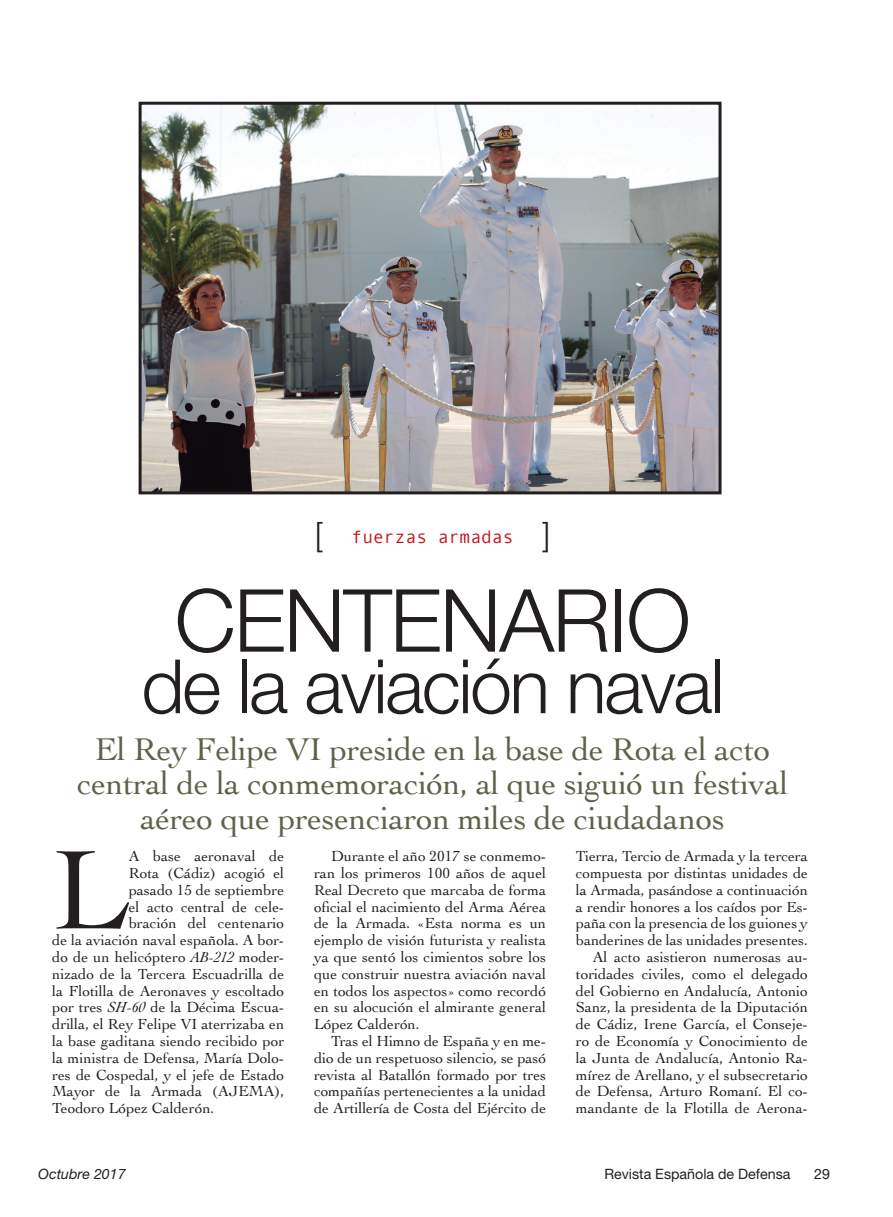
<style>
.page{position:relative;width:893px;height:1217px;background:#fff}
.page>*{position:absolute;margin:0;border:0;box-sizing:border-box;transform-origin:0 0}
.Texto_general{font:118.05px "Cochin";color:#231f20}
.Título_B{font:300 87px "Helvetica Neue";letter-spacing:-.02em;color:#231f20}
.Título_B-2{font:300 75px "Helvetica Neue";letter-spacing:-.03em;color:#231f20}
.Entradilla{font:33px/34.5px "Cochin";letter-spacing:-.01em;color:#60614b;text-align:center}
.t1{font:300 33px "Helvetica Neue";color:#231f20}
.t2{font:18px "Monotypecom";color:#c4121a}
.Texto_general-2{font:15.3px/16.8px "Cochin";color:#231f20;text-align:justify}
.t3{font:14.25px "Helvetica Neue";color:#231f20}
.t4{font:italic 14.25px "Helvetica Neue";color:#231f20}
.s1{font-family:"Helvetica Neue";font-weight:300;font-size:33px;color:#231f20}
.s2{font-style:italic}
</style>
<div class="page">
<img style="left:143px;top:106px;width:574px;height:384px">
<div style="left:139px;top:102px;width:582px;height:392px;border:3px solid #231f20"></div>
<p class="t1" style="left:315px;top:514px;width:9px">[</p>
<p class="t2" style="left:352px;top:526px;width:200px">fuerzas armadas <span class="s1">]</span></p>
<p class="Título_B" style="left:175px;top:567px;width:518px">CENTENARIO</p>
<p class="Título_B-2" style="left:141px;top:640px;width:584px">de la aviación naval</p>
<p class="Entradilla" style="left:77px;top:730px;width:713px">El Rey Felipe VI preside en la base de Rota el acto central de la conmemoración, al que siguió un festival aéreo que presenciaron miles de ciudadanos</p>
<p class="Texto_general" style="left:52px;top:810px;width:78px">L</p>
<p class="Texto_general-2" style="left:129px;top:846px;width:157px">A base aeronaval de</p>
<p class="Texto_general-2" style="left:129px;top:863px;width:157px">Rota (Cádiz) acogió el</p>
<p class="Texto_general-2" style="left:129px;top:880px;width:157px">pasado 15 de septiembre</p>
<p class="Texto_general-2" style="left:129px;top:897px;width:157px">el acto central de cele-</p>
<p class="Texto_general-2" style="left:129px;top:914px;width:157px">bración del centenario</p>
<p class="Texto_general-2" style="left:52px;top:930px;width:234px">de la aviación naval española. A bor-</p>
<p class="Texto_general-2" style="left:52px;top:947px;width:234px">do de un helicóptero <span class="s2">AB-212</span> moder-</p>
<p class="Texto_general-2" style="left:52px;top:964px;width:234px">nizado de la Tercera Escuadrilla de</p>
<p class="Texto_general-2" style="left:52px;top:981px;width:234px">la Flotilla de Aeronaves y escoltado</p>
<p class="Texto_general-2" style="left:52px;top:998px;width:234px">por tres <span class="s2">SH-60</span> de la Décima Escua-</p>
<p class="Texto_general-2" style="left:52px;top:1014px;width:234px">drilla, el Rey Felipe VI aterrizaba en</p>
<p class="Texto_general-2" style="left:52px;top:1031px;width:234px">la base gaditana siendo recibido por</p>
<p class="Texto_general-2" style="left:52px;top:1048px;width:234px">la ministra de Defensa, María Dolo-</p>
<p class="Texto_general-2" style="left:52px;top:1065px;width:234px">res de Cospedal, y el jefe de Estado</p>
<p class="Texto_general-2" style="left:52px;top:1082px;width:234px">Mayor de la Armada (AJEMA),</p>
<p class="Texto_general-2" style="left:52px;top:1098px;width:164px">Teodoro López Calderón.</p>
<p class="Texto_general-2" style="left:314px;top:846px;width:234px;text-indent:17px">Durante el año 2017 se conmemo&shy;ran los primeros 100 años de aquel Real Decreto que marcaba de forma oficial el nacimiento del Arma Aérea de la Armada. «Esta norma es un ejemplo de visión futurista y realista ya que sentó los cimientos sobre los que construir nuestra aviación naval en todos los aspectos» como recordó en su alocución el almirante general López Calderón.</p>
<p class="Texto_general-2" style="left:314px;top:1031px;width:234px;text-indent:17px">Tras el Himno de España y en me&shy;dio de un respetuoso silencio, se pasó revista al Batallón formado por tres compañías pertenecientes a la unidad de Artillería de Costa del Ejército de</p>
<p class="Texto_general-2" style="left:576px;top:846px;width:234px">Tierra, Tercio de Armada y la tercera compuesta por distintas unidades de la Armada, pasándose a continuación a rendir honores a los caídos por Es&shy;paña con la presencia de los guiones y banderines de las unidades presentes.</p>
<p class="Texto_general-2" style="left:576px;top:947px;width:234px;text-indent:17px">Al acto asistieron numerosas au&shy;toridades civiles, como el delegado del Gobierno en Andalucía, Antonio Sanz, la presidenta de la Diputación de Cádiz, Irene García, el Conseje&shy;ro de Economía y Conocimiento de la Junta de Andalucía, Antonio Ra&shy;mírez de Arellano, y el subsecretario de Defensa, Arturo Romaní. El co&shy;mandante de la Flotilla de Aerona-</p>
<p class="t4" style="left:38px;top:1164px;width:89px">Octubre 2017</p>
<p class="t3" style="left:604px;top:1164px;width:188px">Revista Española de Defensa</p>
<p class="t3" style="left:814px;top:1164px;width:17px">29</p>
</div>
